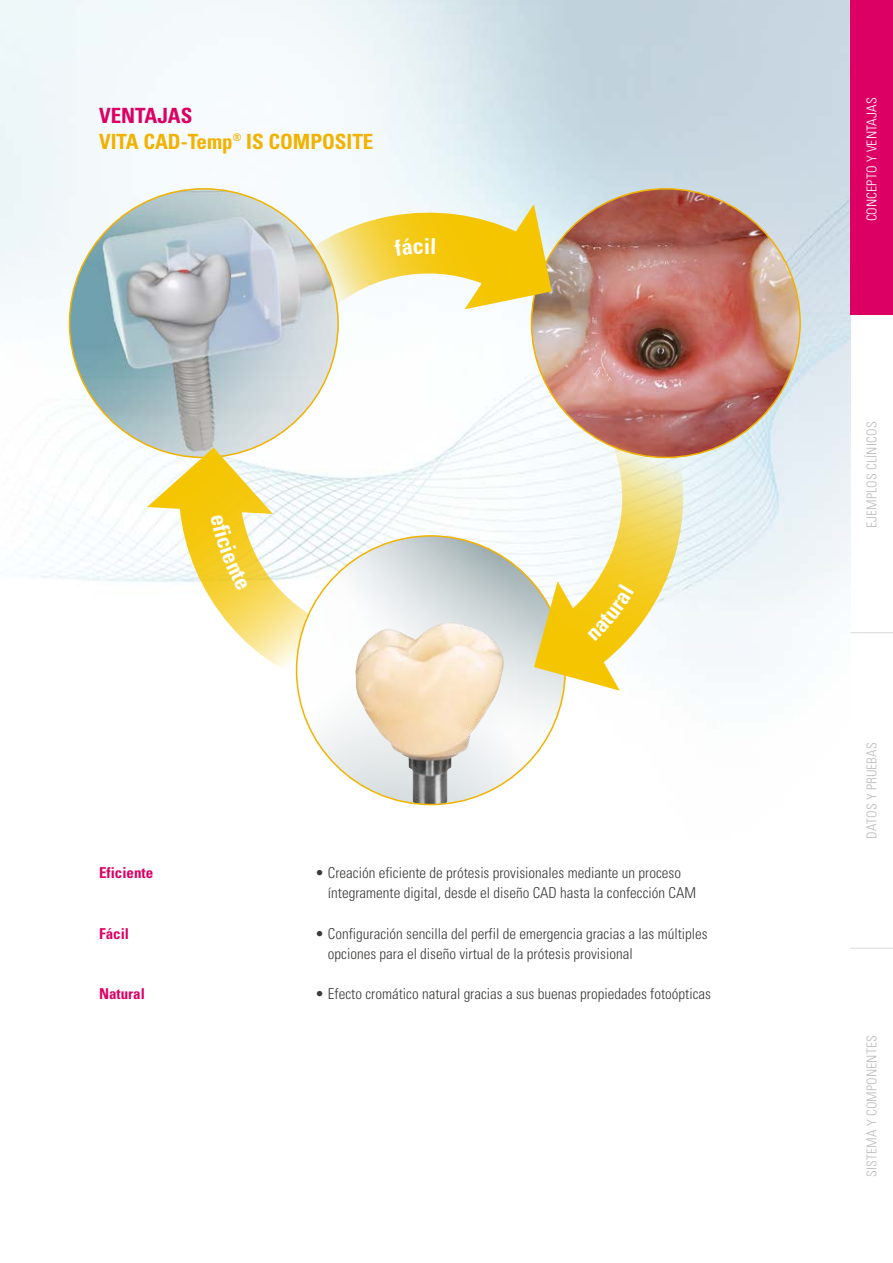
<style>
.page{position:relative;width:893px;height:1263px;background:#fff}
.page>*{position:absolute;margin:0;border:0;box-sizing:border-box;transform-origin:0 0}
.t1{font:700 condensed 21px "Univers LT Std";color:#f1b300}
.t2{font:700 condensed 21px "Univers LT Std";color:#dd0064}
.t3{font:300 condensed 15px/20.2px "Univers LT Std";color:#3b3b3a}
.t4{font:700 condensed 15px "Univers LT Std";color:#dd0064}
.t5{font:300 condensed 13.5px "Univers LT Std";letter-spacing:.01em;color:#bbbcbd}
.t6{font:300 condensed 13.5px "Univers LT Std";letter-spacing:.01em;color:#fff}
</style>
<div class="page">
<img style="left:0;top:0;width:850px;height:806px">
<img style="left:69px;top:189px;width:269px;height:268px;border-radius:134px">
<svg style="left:147px;top:448px;width:210px;height:245px"></svg>
<img style="left:355px;top:781px;width:149px;height:23px">
<svg style="left:297px;top:536px;width:268px;height:268px"></svg>
<img style="left:531px;top:189px;width:269px;height:268px;border-radius:134px">
<hr style="left:850px;top:948px;width:43px;height:1px;background:#dadada">
<hr style="left:850px;top:632px;width:43px;height:1px;background:#dadada">
<div style="left:850px;top:0;width:43px;height:315px;background:#dd0064"></div>
<svg style="left:534px;top:424px;width:153px;height:267px"></svg>
<svg style="left:274px;top:204px;width:278px;height:118px"></svg>
<svg style="left:211px;top:514px;width:37px;height:77px"></svg>
<h1 class="t2" style="left:99px;top:103px;width:95px">VENTAJAS</h1>
<h1 class="t1" style="left:99px;top:128px;width:276px">VITA CAD-Temp<sup>®</sup> IS COMPOSITE</h1>
<p class="t4" style="left:99px;top:863px;width:56px">Eficiente</p>
<p class="t4" style="left:99px;top:924px;width:31px">Fácil</p>
<p class="t4" style="left:99px;top:985px;width:47px">Natural</p>
<p class="t3" style="left:328px;top:862px;width:370px;text-indent:-13px">• Creación eficiente de prótesis provisionales mediante un proceso íntegramente digital, desde el diseño CAD hasta la confección CAM</p>
<p class="t3" style="left:328px;top:923px;width:381px;text-indent:-13px">• Configuración sencilla del perfil de emergencia gracias a las múltiples opciones para el diseño virtual de la prótesis provisional</p>
<p class="t3" style="left:315px;top:984px;width:397px">• Efecto cromático natural gracias a sus buenas propiedades fotoópticas</p>
<p class="t6" style="left:864px;top:221px;width:125px;rotate:-90deg">CONCEPTO Y VENTAJAS</p>
<p class="t5" style="left:864px;top:528px;width:108px;rotate:-90deg">EJEMPLOS CLÍNICOS</p>
<p class="t5" style="left:864px;top:838px;width:98px;rotate:-90deg">DATOS Y PRUEBAS</p>
<p class="t5" style="left:864px;top:1177px;width:143px;rotate:-90deg">SISTEMA Y COMPONENTES</p>
</div>
